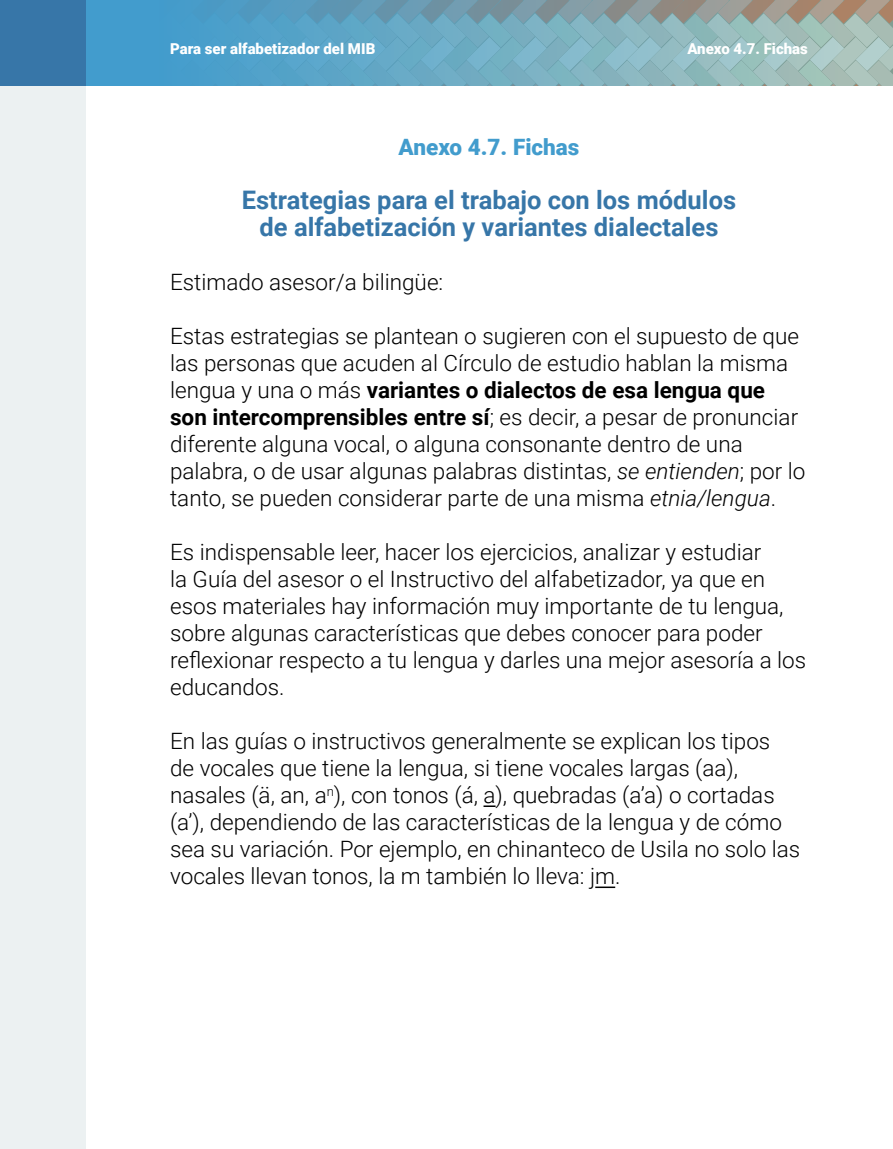
<style>
.page{position:relative;width:893px;height:1149px;background:#fff}
.page>*{position:absolute;margin:0;border:0;box-sizing:border-box;transform-origin:0 0}
.t1{font:700 25.5px/27px "Roboto";color:#3776a8;text-align:center}
.t2{font:300 22.5px/27px "Roboto";color:#000}
.t3{font:900 22.5px "Roboto";color:#429ccd}
.t4{font:900 15px "Roboto";color:#fff}
.s1{font-weight:700}
.s2{font-style:italic}
</style>
<div class="page">
<div style="left:0;top:85px;width:85px;height:1063px;background:#ecf1f2"></div>
<svg style="left:85px;top:0;width:808px;height:85px;background:#74a9bd"></svg>
<div style="left:0;top:0;width:85px;height:85px;background:#3776a8"></div>
<svg style="left:483px;top:805px;width:13px;height:1px"></svg>
<svg style="left:595px;top:886px;width:20px;height:1px"></svg>
<p class="t4" style="left:170px;top:38px;width:207px">Para ser alfabetizador del MIB</p>
<p class="t4" style="left:687px;top:38px;width:122px">Anexo 4.7. Fichas</p>
<p class="t3" style="left:399px;top:131px;width:182px">Anexo 4.7. Fichas</p>
<p class="t1" style="left:242px;top:185px;width:496px">Estrategias para el trabajo con los módulos de alfabetización y variantes dialectales</p>
<p class="t2" style="left:170px;top:267px;width:275px">Estimado asesor/a bilingüe:</p>
<p class="t2" style="left:170px;top:321px;width:637px">Estas estrategias se plantean o sugieren con el supuesto de que las personas que acuden al Círculo de estudio hablan la misma lengua y una o más <span class="s1">variantes o dialectos de esa lengua que son intercomprensibles entre sí</span>; es decir, a pesar de pronunciar diferente alguna vocal, o alguna consonante dentro de una palabra, o de usar algunas palabras distintas, <span class="s2">se entienden</span>; por lo tanto, se pueden considerar parte de una misma <span class="s2">etnia/lengua</span>.</p>
<p class="t2" style="left:170px;top:537px;width:638px">Es indispensable leer, hacer los ejercicios, analizar y estudiar<br>la Guía del asesor o el Instructivo del alfabetizador, ya que en esos materiales hay información muy importante de tu lengua, sobre algunas características que debes conocer para poder reflexionar respecto a tu lengua y darles una mejor asesoría a los educandos.</p>
<p class="t2" style="left:170px;top:726px;width:632px">En las guías o instructivos generalmente se explican los tipos<br>de vocales que tiene la lengua, si tiene vocales largas (aa), nasales (ä, an, a<sup>n</sup>), con tonos (á, a), quebradas (a’a) o cortadas (a’), dependiendo de las características de la lengua y de cómo sea su variación. Por ejemplo, en chinanteco de Usila no solo las vocales llevan tonos, la m también lo lleva: jm.</p>
</div>
